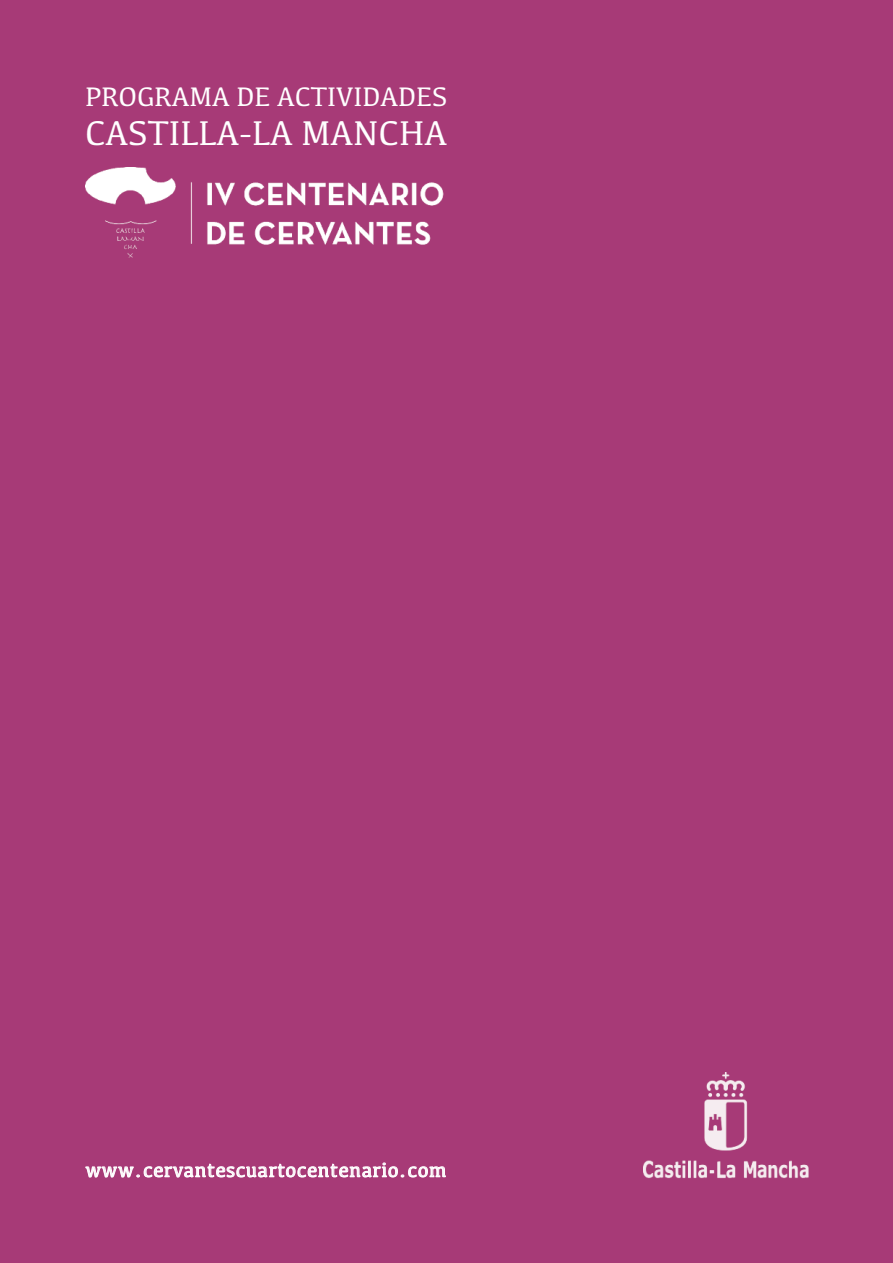
<style>
.page{position:relative;width:893px;height:1263px;background:#a73a77}
.page>*{position:absolute;margin:0;border:0;box-sizing:border-box;transform-origin:0 0}
.t1{font:35.55px "Kefa";color:#fff}
.t2{font:27.75px "Kefa";color:#fff}
.t3{font:20.7px "Kefa";letter-spacing:.025em;color:#fff}
</style>
<div class="page">
<img style="left:85px;top:168px;width:359px;height:90px">
<img style="left:644px;top:1073px;width:165px;height:106px">
<h2 class="t2" style="left:85px;top:80px;width:364px">PROGRAMA DE ACTIVIDADES</h2>
<h1 class="t1" style="left:85px;top:112px;width:363px">CASTILLA-LA MANCHA</h1>
<p class="t3" style="left:85px;top:1157px;width:362px">www.cervantescuartocentenario.com</p>
</div>
